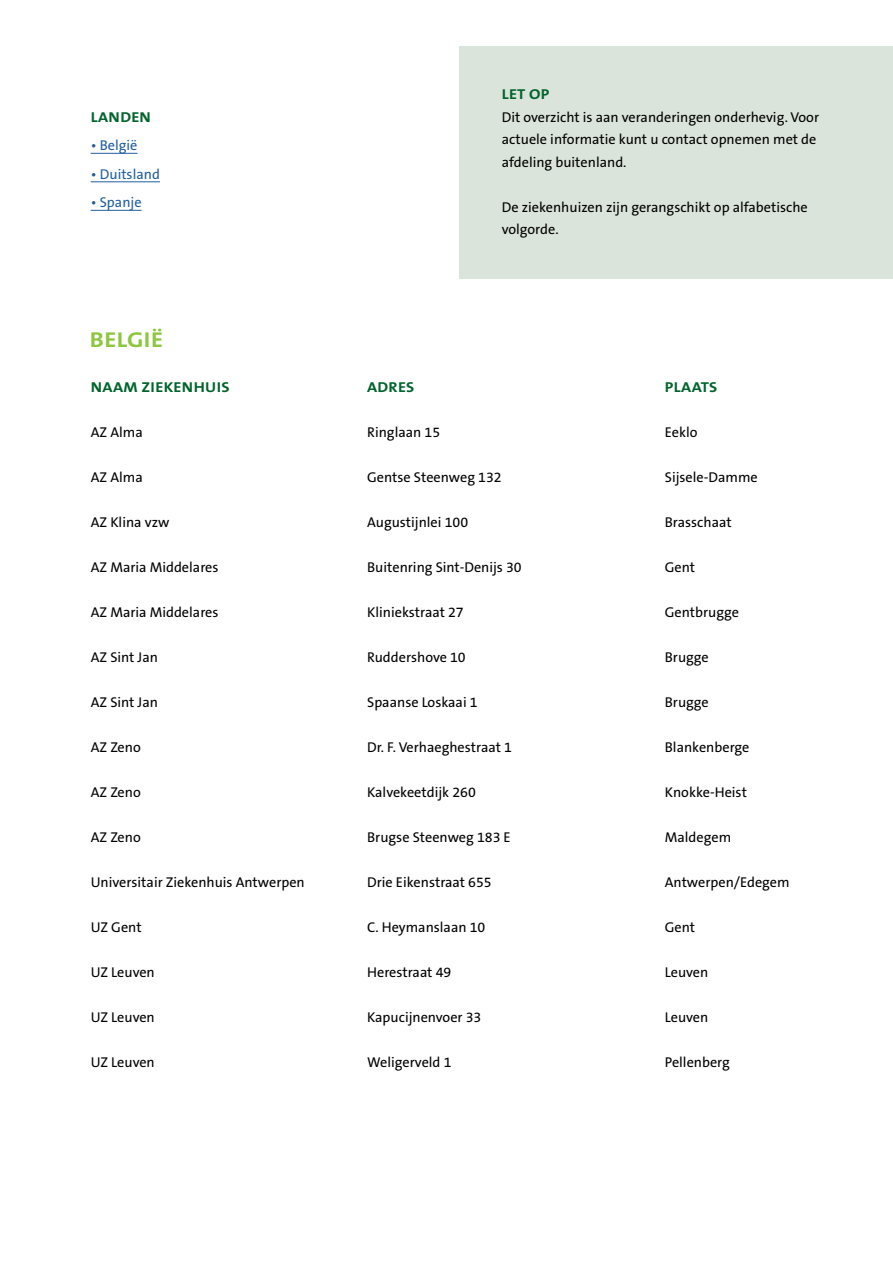
<style>
.page{position:relative;width:893px;height:1263px;background:#fff}
.page>*{position:absolute;margin:0;border:0;box-sizing:border-box;transform-origin:0 0}
.t1{font:700 21.6px "The Sans B W7";letter-spacing:.015em;color:#8dc63f;scale:1.13 1}
.t2{font:700 14.4px "The Sans B W7";letter-spacing:.015em;color:#00642c;scale:1.12 1}
.OVERZICHTSKOLOMMEN{font:14.25px/22.5px "The Sans B W5 Plain";color:#000}
.t3{font:14.25px "The Sans B W5 Plain";color:#215e9e}
</style>
<div class="page">
<div style="left:459px;top:47px;width:434px;height:232px;background:#dbe4db"></div>
<hr style="left:91px;top:153px;width:47px;height:1px;background:#215e9e">
<hr style="left:91px;top:182px;width:69px;height:1px;background:#215e9e">
<hr style="left:91px;top:210px;width:51px;height:1px;background:#215e9e">
<p class="t2" style="left:91px;top:107px;width:55px">LANDEN</p>
<p class="t3" style="left:91px;top:136px;width:48px">• België</p>
<p class="t3" style="left:91px;top:165px;width:71px">• Duitsland</p>
<p class="t3" style="left:91px;top:193px;width:52px">• Spanje</p>
<h1 class="t1" style="left:90px;top:325px;width:66px">BELGIË</h1>
<p class="t2" style="left:502px;top:85px;width:44px">LET OP</p>
<p class="OVERZICHTSKOLOMMEN" style="left:502px;top:106px;width:319px">Dit overzicht is aan veranderingen onderhevig. Voor actuele informatie kunt u contact opnemen met de afdeling buitenland.</p>
<p class="OVERZICHTSKOLOMMEN" style="left:502px;top:196px;width:308px">De ziekenhuizen zijn gerangschikt op alfabetische volgorde.</p>
<p class="t2" style="left:91px;top:377px;width:125px">NAAM ZIEKENHUIS</p>
<p class="t2" style="left:367px;top:377px;width:44px">ADRES</p>
<p class="t2" style="left:665px;top:377px;width:48px">PLAATS</p>
<p class="OVERZICHTSKOLOMMEN" style="left:91px;top:421px;width:53px">AZ Alma</p>
<p class="OVERZICHTSKOLOMMEN" style="left:367px;top:421px;width:75px">Ringlaan 15</p>
<p class="OVERZICHTSKOLOMMEN" style="left:665px;top:421px;width:34px">Eeklo</p>
<p class="OVERZICHTSKOLOMMEN" style="left:91px;top:466px;width:53px">AZ Alma</p>
<p class="OVERZICHTSKOLOMMEN" style="left:367px;top:466px;width:136px">Gentse Steenweg 132</p>
<p class="OVERZICHTSKOLOMMEN" style="left:665px;top:466px;width:94px">Sijsele-Damme</p>
<p class="OVERZICHTSKOLOMMEN" style="left:91px;top:511px;width:80px">AZ Klina vzw</p>
<p class="OVERZICHTSKOLOMMEN" style="left:367px;top:511px;width:103px">Augustijnlei 100</p>
<p class="OVERZICHTSKOLOMMEN" style="left:665px;top:511px;width:68px">Brasschaat</p>
<p class="OVERZICHTSKOLOMMEN" style="left:91px;top:556px;width:129px">AZ Maria Middelares</p>
<p class="OVERZICHTSKOLOMMEN" style="left:367px;top:556px;width:156px">Buitenring Sint-Denijs 30</p>
<p class="OVERZICHTSKOLOMMEN" style="left:665px;top:556px;width:32px">Gent</p>
<p class="OVERZICHTSKOLOMMEN" style="left:91px;top:601px;width:129px">AZ Maria Middelares</p>
<p class="OVERZICHTSKOLOMMEN" style="left:367px;top:601px;width:98px">Kliniekstraat 27</p>
<p class="OVERZICHTSKOLOMMEN" style="left:665px;top:601px;width:76px">Gentbrugge</p>
<p class="OVERZICHTSKOLOMMEN" style="left:91px;top:646px;width:69px">AZ Sint Jan</p>
<p class="OVERZICHTSKOLOMMEN" style="left:367px;top:646px;width:100px">Ruddershove 10</p>
<p class="OVERZICHTSKOLOMMEN" style="left:665px;top:646px;width:45px">Brugge</p>
<p class="OVERZICHTSKOLOMMEN" style="left:91px;top:691px;width:69px">AZ Sint Jan</p>
<p class="OVERZICHTSKOLOMMEN" style="left:367px;top:691px;width:112px">Spaanse Loskaai 1</p>
<p class="OVERZICHTSKOLOMMEN" style="left:665px;top:691px;width:45px">Brugge</p>
<p class="OVERZICHTSKOLOMMEN" style="left:91px;top:736px;width:52px">AZ Zeno</p>
<p class="OVERZICHTSKOLOMMEN" style="left:367px;top:736px;width:146px">Dr. F. Verhaeghestraat 1</p>
<p class="OVERZICHTSKOLOMMEN" style="left:665px;top:736px;width:86px">Blankenberge</p>
<p class="OVERZICHTSKOLOMMEN" style="left:91px;top:781px;width:52px">AZ Zeno</p>
<p class="OVERZICHTSKOLOMMEN" style="left:367px;top:781px;width:110px">Kalvekeetdijk 260</p>
<p class="OVERZICHTSKOLOMMEN" style="left:665px;top:781px;width:84px">Knokke-Heist</p>
<p class="OVERZICHTSKOLOMMEN" style="left:91px;top:826px;width:52px">AZ Zeno</p>
<p class="OVERZICHTSKOLOMMEN" style="left:367px;top:826px;width:145px">Brugse Steenweg 183 E</p>
<p class="OVERZICHTSKOLOMMEN" style="left:665px;top:826px;width:68px">Maldegem</p>
<p class="OVERZICHTSKOLOMMEN" style="left:91px;top:871px;width:216px">Universitair Ziekenhuis Antwerpen</p>
<p class="OVERZICHTSKOLOMMEN" style="left:367px;top:871px;width:126px">Drie Eikenstraat 655</p>
<p class="OVERZICHTSKOLOMMEN" style="left:665px;top:871px;width:126px">Antwerpen/Edegem</p>
<p class="OVERZICHTSKOLOMMEN" style="left:91px;top:916px;width:52px">UZ Gent</p>
<p class="OVERZICHTSKOLOMMEN" style="left:367px;top:916px;width:120px">C. Heymanslaan 10</p>
<p class="OVERZICHTSKOLOMMEN" style="left:665px;top:916px;width:32px">Gent</p>
<p class="OVERZICHTSKOLOMMEN" style="left:91px;top:961px;width:66px">UZ Leuven</p>
<p class="OVERZICHTSKOLOMMEN" style="left:367px;top:961px;width:86px">Herestraat 49</p>
<p class="OVERZICHTSKOLOMMEN" style="left:665px;top:961px;width:45px">Leuven</p>
<p class="OVERZICHTSKOLOMMEN" style="left:91px;top:1006px;width:66px">UZ Leuven</p>
<p class="OVERZICHTSKOLOMMEN" style="left:367px;top:1006px;width:116px">Kapucijnenvoer 33</p>
<p class="OVERZICHTSKOLOMMEN" style="left:665px;top:1006px;width:45px">Leuven</p>
<p class="OVERZICHTSKOLOMMEN" style="left:91px;top:1051px;width:66px">UZ Leuven</p>
<p class="OVERZICHTSKOLOMMEN" style="left:367px;top:1051px;width:86px">Weligerveld 1</p>
<p class="OVERZICHTSKOLOMMEN" style="left:665px;top:1051px;width:67px">Pellenberg</p>
</div>
